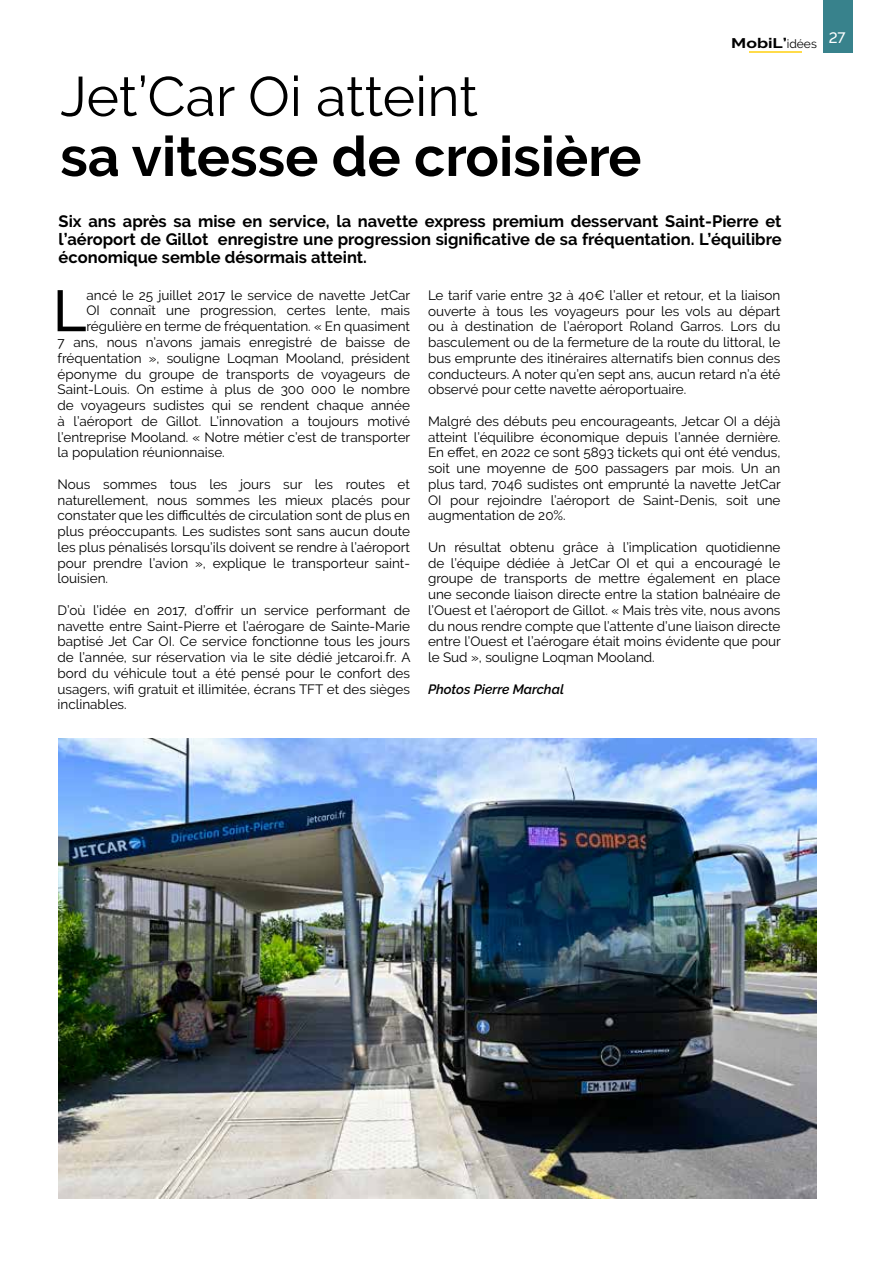
<style>
.page{position:relative;width:893px;height:1263px;background:#fff}
.page>*{position:absolute;margin:0;border:0;box-sizing:border-box;transform-origin:0 0}
.t1{font:500 57.9px "Raleway";color:#000}
.t2{font:700 55.5px "Raleway";color:#000}
.t3{font:55.5px "Raleway";color:#000}
.t4{font:700 16.5px/18px "Raleway";color:#000;text-align:justify}
.t5{font:700 13.95px "Raleway";color:#000;scale:1.26 1}
.t6{font:13.5px/15.8px "Raleway";color:#000;text-align:justify}
.t7{font:italic 600 13.5px "Raleway";color:#000}
.s1{font-weight:400;font-size:12px}
</style>
<div class="page">
<img style="left:59px;top:738px;width:757px;height:461px">
<hr style="left:749px;top:51px;width:52px;height:1px;background:#ffdb4a">
<div style="left:823px;top:0;width:30px;height:53px;background:#38828c"></div>
<p class="t5" style="left:731px;top:35px;width:92px">MobiL’<span class="s1">idées</span> <sup>27</sup></p>
<h2 class="t3" style="left:60px;top:64px;width:419px">Jet’Car Oi atteint</h2>
<h2 class="t2" style="left:60px;top:125px;width:583px">sa vitesse de croisière</h2>
<p class="t4" style="left:59px;top:212px;width:724px">Six ans après sa mise en service, la navette express premium desservant Saint-Pierre et l’aéroport de Gillot enregistre une progression significative de sa fréquentation. L’équilibre économique semble désormais atteint.</p>
<h1 class="t1" style="left:53px;top:277px;width:35px">L</h1>
<p class="t6" style="left:86px;top:287px;width:325px">ancé le 25 juillet 2017 le service de navette JetCar</p>
<p class="t6" style="left:86px;top:303px;width:325px">OI connaît une progression, certes lente, mais</p>
<p class="t6" style="left:86px;top:319px;width:325px">régulière en terme de fréquentation. « En quasiment</p>
<p class="t6" style="left:58px;top:334px;width:354px">7 ans, nous n’avons jamais enregistré de baisse de</p>
<p class="t6" style="left:58px;top:350px;width:354px">fréquentation », souligne Loqman Mooland, président</p>
<p class="t6" style="left:58px;top:366px;width:354px">éponyme du groupe de transports de voyageurs de</p>
<p class="t6" style="left:58px;top:382px;width:354px">Saint-Louis. On estime à plus de 300 000 le nombre</p>
<p class="t6" style="left:58px;top:397px;width:354px">de voyageurs sudistes qui se rendent chaque année</p>
<p class="t6" style="left:58px;top:413px;width:354px">à l’aéroport de Gillot. L’innovation a toujours motivé</p>
<p class="t6" style="left:58px;top:429px;width:354px">l’entreprise Mooland. « Notre métier c’est de transporter</p>
<p class="t6" style="left:58px;top:445px;width:169px">la population réunionnaise.</p>
<p class="t6" style="left:58px;top:476px;width:354px">Nous sommes tous les jours sur les routes et naturellement, nous sommes les mieux placés pour constater que les difficultés de circulation sont de plus en plus préoccupants. Les sudistes sont sans aucun doute les plus pénalisés lorsqu’ils doivent se rendre à l’aéroport pour prendre l’avion », explique le transporteur saint&shy;louisien.</p>
<p class="t6" style="left:58px;top:602px;width:354px">D’où l’idée en 2017, d’offrir un service performant de navette entre Saint-Pierre et l’aérogare de Sainte-Marie baptisé Jet Car OI. Ce service fonctionne tous les jours de l’année, sur réservation via le site dédié jetcaroi.fr. A bord du véhicule tout a été pensé pour le confort des usagers, wifi gratuit et illimitée, écrans TFT et des sièges inclinables.</p>
<p class="t6" style="left:428px;top:287px;width:354px">Le tarif varie entre 32 à 40€ l’aller et retour, et la liaison ouverte à tous les voyageurs pour les vols au départ ou à destination de l’aéroport Roland Garros. Lors du basculement ou de la fermeture de la route du littoral, le bus emprunte des itinéraires alternatifs bien connus des conducteurs. A noter qu’en sept ans, aucun retard n’a été observé pour cette navette aéroportuaire.</p>
<p class="t6" style="left:428px;top:413px;width:354px">Malgré des débuts peu encourageants, Jetcar OI a déjà atteint l’équilibre économique depuis l’année dernière.<br>En effet, en 2022 ce sont 5893 tickets qui ont été vendus, soit une moyenne de 500 passagers par mois. Un an plus tard, 7046 sudistes ont emprunté la navette JetCar OI pour rejoindre l’aéroport de Saint-Denis, soit une augmentation de 20%.</p>
<p class="t6" style="left:428px;top:539px;width:354px">Un résultat obtenu grâce à l’implication quotidienne de l’équipe dédiée à JetCar OI et qui a encouragé le groupe de transports de mettre également en place une seconde liaison directe entre la station balnéaire de l’Ouest et l’aéroport de Gillot. « Mais très vite, nous avons du nous rendre compte que l’attente d’une liaison directe entre l’Ouest et l’aérogare était moins évidente que pour le Sud », souligne Loqman Mooland.</p>
<p class="t7" style="left:428px;top:681px;width:137px">Photos Pierre Marchal</p>
</div>
